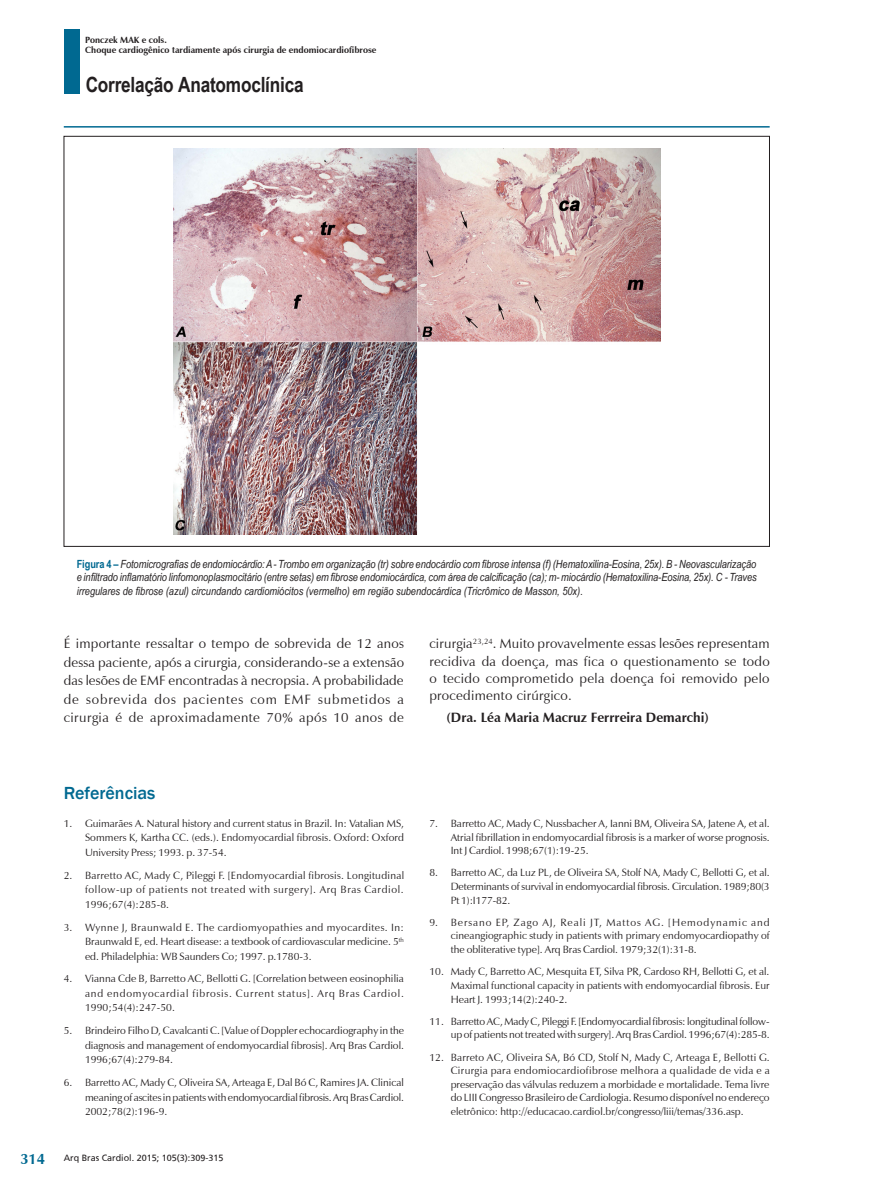
<style>
.page{position:relative;width:893px;height:1191px;background:#fff}
.page>*{position:absolute;margin:0;border:0;box-sizing:border-box;transform-origin:0 0}
.t1{font:700 21px "Arial Narrow";letter-spacing:-.01em;color:#231f20}
._02_-_TITULO_-_MATER{font:500 18px "Franklin Gothic";color:#006991}
.t2{font:700 15px "Zapf Humanist 601 BT";color:#006991}
._01-TEXTO_BASICO{font:13.5px/18.5px "Zapf Humanist 601 BT";letter-spacing:.03em;color:#231f20;text-align:justify}
._01-TEXTO_BASICO-2{font:700 13.5px "Zapf Humanist 601 BT";color:#231f20}
._06_-_LEGENDA_FIGURA{font:italic 11.25px/13.5px "Arial Narrow";color:#231f20;text-align:justify}
._05_-_REFERENCIAS{font:10.5px/13.6px "Zapf Humanist 601 BT";color:#231f20;text-align:justify}
.t3{font:700 9px/10.8px "Zapf Humanist 601 BT";color:#231f20}
.t4{font:9px "Frutiger";color:#231f20}
.s1{font-weight:700;font-style:normal;color:#006991}
</style>
<div class="page">
<hr style="left:64px;top:126px;width:706px;height:2px;background:#006991">
<div style="left:64px;top:29px;width:16px;height:65px;background:#006991"></div>
<img style="left:173px;top:148px;width:487px;height:386px">
<p class="t3" style="left:85px;top:34px;width:293px">Ponczek MAK e cols.<br>Choque cardiogênico tardiamente após cirurgia de endomiocardiofibrose</p>
<h1 class="t1" style="left:86px;top:68px;width:219px">Correlação Anatomoclínica</h1>
<p class="_06_-_LEGENDA_FIGURA" style="left:77px;top:557px;width:682px"><span class="s1">Figura 4 –</span> Fotomicrografias de endomiocárdio: A - Trombo em organização (tr) sobre endocárdio com fibrose intensa (f) (Hematoxilina-Eosina, 25x). B - Neovascularização e infiltrado inflamatório linfomonoplasmocitário (entre setas) em fibrose endomiocárdica, com área de calcificação (ca); m- miocárdio (Hematoxilina-Eosina, 25x). C - Traves irregulares de fibrose (azul) circundando cardiomiócitos (vermelho) em região subendocárdica (Tricrômico de Masson, 50x).</p>
<p class="_01-TEXTO_BASICO" style="left:64px;top:634px;width:342px">É importante ressaltar o tempo de sobrevida de 12 anos dessa paciente, após a cirurgia, considerando-se a extensão das lesões de EMF encontradas à necropsia. A probabilidade de sobrevida dos pacientes com EMF submetidos a cirurgia é de aproximadamente 70% após 10 anos de</p>
<p class="_01-TEXTO_BASICO" style="left:429px;top:635px;width:342px;line-height:17.4px">cirurgia<sup>23,24</sup>. Muito provavelmente essas lesões representam recidiva da doença, mas fica o questionamento se todo o tecido comprometido pela doença foi removido pelo procedimento cirúrgico.</p>
<p class="_01-TEXTO_BASICO-2" style="left:446px;top:709px;width:264px">(Dra. Léa Maria Macruz Ferrreira Demarchi)</p>
<h3 class="t2" style="left:20px;top:1149px;width:26px">314</h3>
<p class="_02_-_TITULO_-_MATER" style="left:64px;top:781px;width:93px">Referências</p>
<p class="_05_-_REFERENCIAS" style="left:85px;top:816px;width:321px;line-height:14.4px;text-indent:-21px">1. Guimarães A. Natural history and current status in Brazil. In: Vatalian MS, Sommers K, Kartha CC. (eds.). Endomyocardial fibrosis. Oxford: Oxford University Press; 1993. p. 37-54.</p>
<p class="_05_-_REFERENCIAS" style="left:85px;top:868px;width:321px;line-height:14.4px;text-indent:-21px">2. Barretto AC, Mady C, Pileggi F. [Endomyocardial fibrosis. Longitudinal follow-up of patients not treated with surgery]. Arq Bras Cardiol.<br>1996;67(4):285-8.</p>
<p class="_05_-_REFERENCIAS" style="left:85px;top:919px;width:320px;line-height:14.4px;text-indent:-21px">3. Wynne J, Braunwald E. The cardiomyopathies and myocardites. In:<br>Braunwald E, ed. Heart disease: a textbook of cardiovascular medicine. 5<sup>th </sup>ed. Philadelphia: WB Saunders Co; 1997. p.1780-3.</p>
<p class="_05_-_REFERENCIAS" style="left:85px;top:971px;width:320px;line-height:14.4px;text-indent:-21px">4. Vianna Cde B, Barretto AC, Bellotti G. [Correlation between eosinophilia and endomyocardial fibrosis. Current status]. Arq Bras Cardiol.<br>1990;54(4):247-50.</p>
<p class="_05_-_REFERENCIAS" style="left:85px;top:1023px;width:321px;line-height:14.4px;text-indent:-21px">5. Brindeiro Filho D, Cavalcanti C. [Value of Doppler echocardiography in the diagnosis and management of endomyocardial fibrosis]. Arq Bras Cardiol.<br>1996;67(4):279-84.</p>
<p class="_05_-_REFERENCIAS" style="left:85px;top:1075px;width:321px;line-height:14.4px;text-indent:-21px">6. Barretto AC, Mady C, Oliveira SA, Arteaga E, Dal Bó C, Ramires JA. Clinical meaning of ascites in patients with endomyocardial fibrosis. Arq Bras Cardiol.<br>2002;78(2):196-9.</p>
<p class="t4" style="left:64px;top:1153px;width:161px">Arq Bras Cardiol. 2015; 105(3):309-315</p>
<p class="_05_-_REFERENCIAS" style="left:451px;top:816px;width:320px;text-indent:-21px">7. Barretto AC, Mady C, Nussbacher A, Ianni BM, Oliveira SA, Jatene A, et al.<br>Atrial fibrillation in endomyocardial fibrosis is a marker of worse prognosis.<br>Int J Cardiol. 1998;67(1):19-25.</p>
<p class="_05_-_REFERENCIAS" style="left:451px;top:866px;width:321px;text-indent:-21px">8. Barretto AC, da Luz PL, de Oliveira SA, Stolf NA, Mady C, Bellotti G, et al.<br>Determinants of survival in endomyocardial fibrosis. Circulation. 1989;80(3<br>Pt 1):I177-82.</p>
<p class="_05_-_REFERENCIAS" style="left:451px;top:915px;width:321px;text-indent:-21px">9. Bersano EP, Zago AJ, Reali JT, Mattos AG. [Hemodynamic and cineangiographic study in patients with primary endomyocardiopathy of the obliterative type]. Arq Bras Cardiol. 1979;32(1):31-8.</p>
<p class="_05_-_REFERENCIAS" style="left:451px;top:964px;width:320px;text-indent:-21px">10. Mady C, Barretto AC, Mesquita ET, Silva PR, Cardoso RH, Bellotti G, et al.<br>Maximal functional capacity in patients with endomyocardial fibrosis. Eur Heart J. 1993;14(2):240-2.</p>
<p class="_05_-_REFERENCIAS" style="left:429px;top:1014px;width:342px;text-align:right">11. Barretto AC, Mady C, Pileggi F. [Endomyocardial fibrosis: longitudinal follow&shy;up of patients not treated with surgery]. Arq Bras Cardiol. 1996;67(4):285-8.</p>
<p class="_05_-_REFERENCIAS" style="left:451px;top:1050px;width:321px;text-indent:-21px">12. Barreto AC, Oliveira SA, Bó CD, Stolf N, Mady C, Arteaga E, Bellotti G.<br>Cirurgia para endomiocardiofibrose melhora a qualidade de vida e a preservação das válvulas reduzem a morbidade e mortalidade. Tema livre do LIII Congresso Brasileiro de Cardiologia. Resumo disponível no endereço eletrônico: http://educacao.cardiol.br/congresso/liii/temas/336.asp.</p>
</div>
